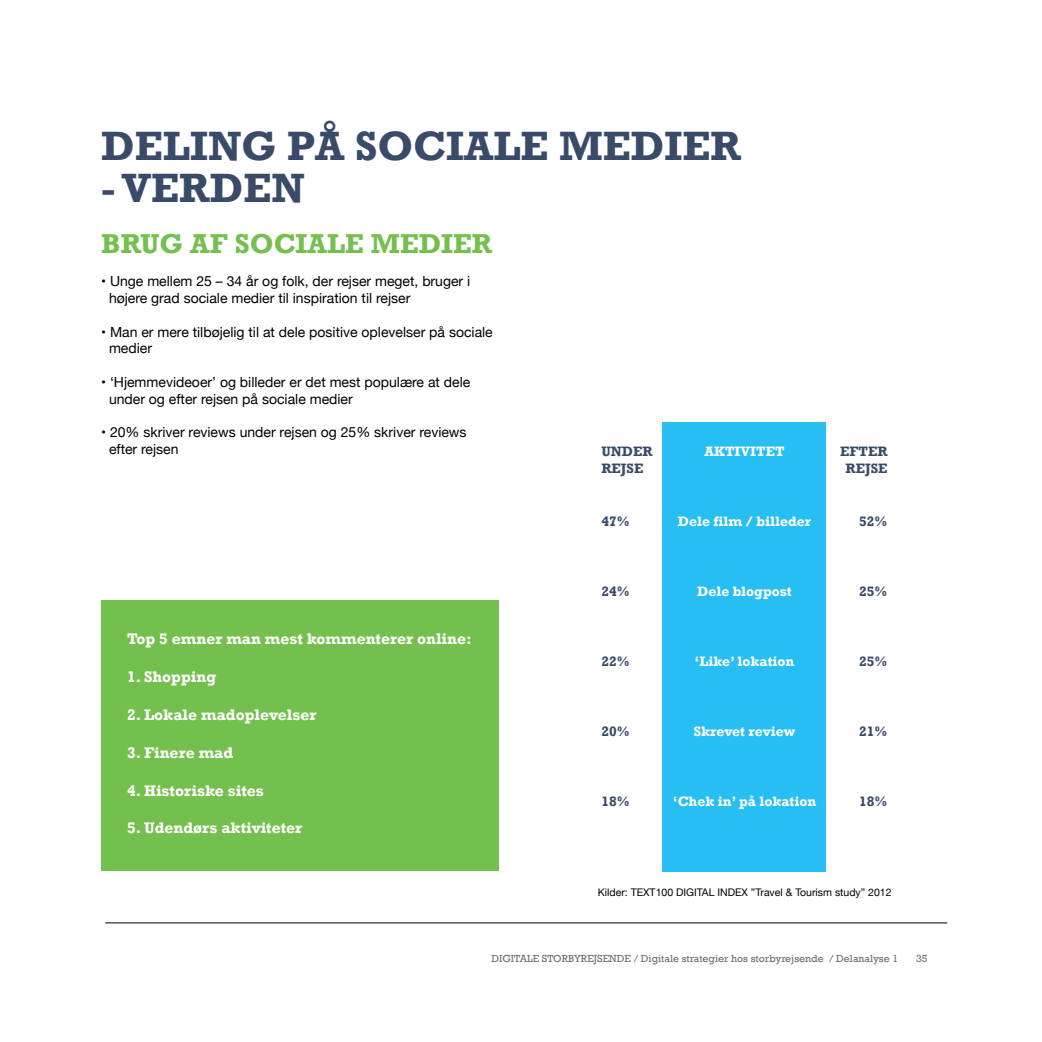
<style>
.page{position:relative;width:1042px;height:1042px;background:#fff}
.page>*{position:absolute;margin:0;border:0;box-sizing:border-box;transform-origin:0 0}
.t1{font:700 42px "Rockwell";color:#3a4b6a}
.t2{font:700 28px "Rockwell";color:#74c04e}
.t3{font:700 15.75px "Rockwell";color:#fff}
.t4{font:14px/16.8px "Helvetica Neue";color:#000}
.t5{font:700 14px "Rockwell";color:#fff}
.t6{font:700 14px/17.5px "Rockwell";color:#3a4b6a}
.t7{font:10.5px "Rockwell";color:#6d6e71}
.t8{font:10.5px "Helvetica Neue";color:#000}
</style>
<div class="page">
<hr style="left:105px;top:922px;width:842px;height:1px;background:#000">
<div style="left:101px;top:600px;width:397px;height:271px;background:#74c04e"></div>
<div style="left:663px;top:422px;width:163px;height:449px;background:#26bef3"></div>
<h1 class="t1" style="left:101px;top:121px;width:641px">DELING PÅ SOCIALE MEDIER</h1>
<h1 class="t1" style="left:101px;top:163px;width:205px">- VERDEN</h1>
<h2 class="t2" style="left:101px;top:226px;width:392px">BRUG AF SOCIALE MEDIER</h2>
<p class="t4" style="left:109px;top:274px;width:363px;text-indent:-8px">• Unge mellem 25 – 34 år og folk, der rejser meget, bruger i højere grad sociale medier til inspiration til rejser</p>
<p class="t4" style="left:109px;top:324px;width:385px;text-indent:-8px">• Man er mere tilbøjelig til at dele positive oplevelser på sociale medier</p>
<p class="t4" style="left:109px;top:374px;width:363px;text-indent:-8px">• ‘Hjemmevideoer’ og billeder er det mest populære at dele under og efter rejsen på sociale medier</p>
<p class="t4" style="left:109px;top:425px;width:359px;text-indent:-8px">• 20% skriver reviews under rejsen og 25% skriver reviews efter rejsen</p>
<p class="t6" style="left:601px;top:442px;width:53px">UNDER<br>REJSE</p>
<p class="t6" style="left:601px;top:512px;width:30px">47%</p>
<p class="t5" style="left:704px;top:443px;width:82px">AKTIVITET</p>
<p class="t5" style="left:678px;top:513px;width:135px">Dele film / billeder</p>
<p class="t6" style="left:840px;top:442px;width:49px;text-align:center">EFTER<br>REJSE</p>
<p class="t6" style="left:859px;top:512px;width:30px">52%</p>
<p class="t6" style="left:601px;top:582px;width:30px">24%</p>
<p class="t5" style="left:697px;top:583px;width:96px">Dele blogpost</p>
<p class="t6" style="left:859px;top:582px;width:30px">25%</p>
<p class="t3" style="left:127px;top:629px;width:346px">Top 5 emner man mest kommenterer online:</p>
<p class="t3" style="left:127px;top:667px;width:91px">1. Shopping</p>
<p class="t3" style="left:127px;top:705px;width:191px">2. Lokale madoplevelser</p>
<p class="t3" style="left:127px;top:743px;width:108px">3. Finere mad</p>
<p class="t3" style="left:127px;top:781px;width:138px">4. Historiske sites</p>
<p class="t3" style="left:127px;top:818px;width:177px">5. Udendørs aktiviteter</p>
<p class="t6" style="left:601px;top:652px;width:30px">22%</p>
<p class="t5" style="left:694px;top:653px;width:101px">‘Like’ lokation</p>
<p class="t6" style="left:859px;top:652px;width:30px">25%</p>
<p class="t6" style="left:601px;top:722px;width:30px">20%</p>
<p class="t5" style="left:694px;top:723px;width:103px">Skrevet review</p>
<p class="t6" style="left:859px;top:722px;width:30px">21%</p>
<p class="t6" style="left:601px;top:792px;width:30px">18%</p>
<p class="t5" style="left:673px;top:793px;width:145px">‘Chek in’ på lokation</p>
<p class="t6" style="left:859px;top:792px;width:30px">18%</p>
<p class="t8" style="left:598px;top:885px;width:295px">Kilder: TEXT100 DIGITAL INDEX ”Travel &amp; Tourism study” 2012</p>
<p class="t7" style="left:491px;top:952px;width:408px">DIGITALE STORBYREJSENDE / Digitale strategier hos storbyrejsende / Delanalyse 1</p>
<p class="t7" style="left:916px;top:952px;width:13px">35</p>
</div>
